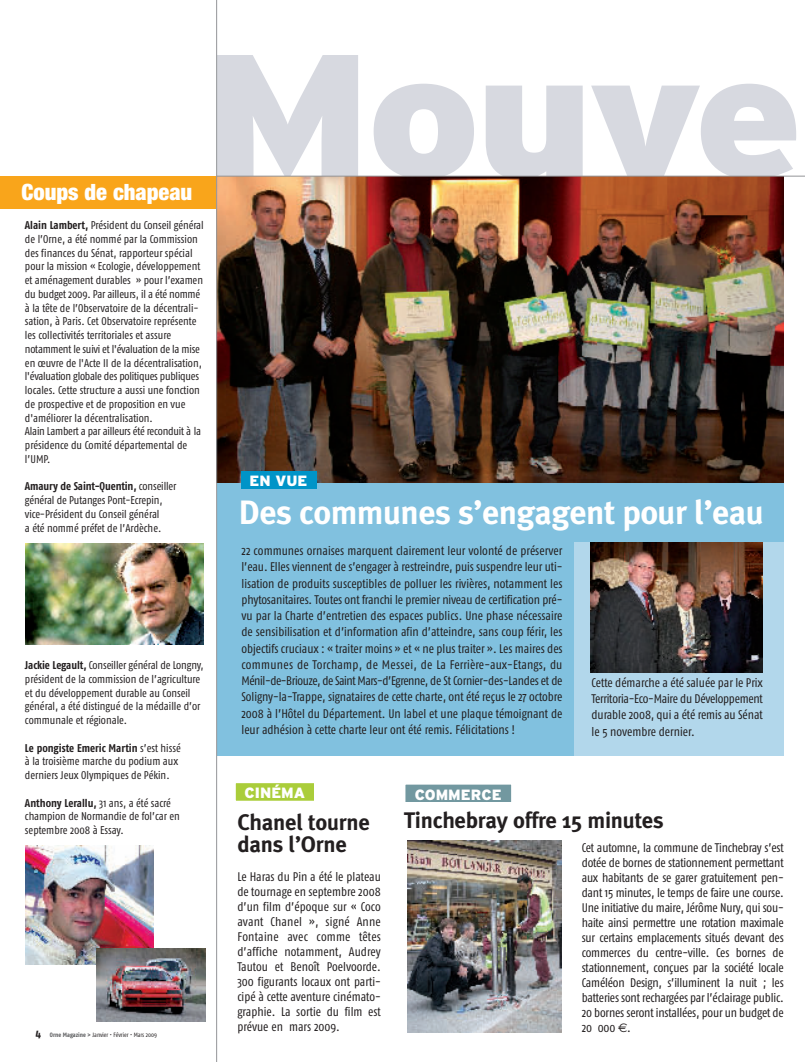
<style>
.page{position:relative;width:805px;height:1062px;background:#fff}
.page>*{position:absolute;margin:0;border:0;box-sizing:border-box;transform-origin:0 0}
.t1{font:900 174.75px "Interstate";letter-spacing:-.03em;color:#d7d9e0;scale:1.15 1}
.t2{font:700 33.75px "Meta Plus";letter-spacing:-.015em;color:#fff}
.t3{font:700 22.5px/22.5px "Meta Plus";letter-spacing:-.01em;color:#231f20}
.t4{font:900 condensed 22.5px "Helvetica Neue";color:#fff}
.t5{font:900 14.88px "Interstate";color:#fff}
.t6{font:12.5px/15px "Fago Co";letter-spacing:-.005em;color:#231f20;text-align:justify}
.t7{font:11.25px/13.8px "Fago Co";color:#231f20}
.t8{font:6.25px "Fago Co";color:#231f20}
.s1{font-weight:700}
.s2{font-weight:700;font-size:11.25px}
.s3{font-weight:700;color:#57585a}
.s4{font-family:"Euro Sans"}
</style>
<div class="page">
<img style="left:0;top:0;width:804px;height:1062px">
<h3 class="t4" style="left:22px;top:184px;width:172px">Coups de chapeau</h3>
<p class="t7" style="left:25px;top:219px;width:180px"><span class="s1">Alain Lambert,</span> Président du Conseil général de l’Orne, a été nommé par la Commission des finances du Sénat, rapporteur spécial pour la mission « Ecologie, développement et aménagement durables » pour l’examen du budget 2009. Par ailleurs, il a été nommé à la tête de l’Observatoire de la décentrali&shy;sation, à Paris. Cet Observatoire représente les collectivités territoriales et assure notamment le suivi et l'évaluation de la mise en œuvre de l'Acte II de la décentralisation, l'évaluation globale des politiques publiques locales. Cette structure a aussi une fonction de prospective et de proposition en vue d'améliorer la décentralisation.<br>Alain Lambert a par ailleurs été reconduit à la présidence du Comité départemental de l’UMP.</p>
<p class="t7" style="left:25px;top:480px;width:153px"><span class="s1">Amaury de Saint-Quentin,</span> conseiller général de Putanges Pont-Ecrepin, vice-Président du Conseil général<br>a été nommé préfet de l’Ardèche.</p>
<p class="t7" style="left:25px;top:659px;width:180px"><span class="s1">Jackie Legault,</span> Conseiller général de Longny, président de la commission de l’agriculture et du développement durable au Conseil général, a été distingué de la médaille d’or communale et régionale.</p>
<p class="t7" style="left:25px;top:742px;width:157px"><span class="s1">Le pongiste Emeric Martin</span> s’est hissé à la troisième marche du podium aux derniers Jeux Olympiques de Pékin.</p>
<p class="t7" style="left:25px;top:797px;width:156px"><span class="s1">Anthony Lerallu,</span> 31 ans, a été sacré champion de Normandie de fol’car en septembre 2008 à Essay.</p>
<p class="t8" style="left:36px;top:1033px;width:123px"><span class="s2">4</span> <span class="s3">Orne Magazine &gt;</span> Janvier • Février • Mars 2009</p>
<h1 class="t1" style="left:202px;top:51px;width:523px">Mouve</h1>
<p class="t5" style="left:249px;top:475px;width:59px">EN VUE</p>
<h2 class="t2" style="left:238px;top:499px;width:526px">Des communes s’engagent pour l’eau</h2>
<p class="t6" style="left:241px;top:544px;width:322px;line-height:16.2px">22 communes ornaises marquent clairement leur volonté de préserver l’eau. Elles viennent de s’engager à restreindre, puis suspendre leur uti&shy;lisation de produits susceptibles de polluer les rivières, notamment les phytosanitaires. Toutes ont franchi le premier niveau de certification pré&shy;vu par la Charte d’entretien des espaces publics. Une phase nécessaire de sensibilisation et d’information afin d’atteindre, sans coup férir, les objectifs cruciaux : « traiter moins » et « ne plus traiter ». Les maires des communes de Torchamp, de Messei, de La Ferrière-aux-Etangs, du Ménil-de-Briouze, de Saint Mars-d’Egrenne, de St Cornier-des-Landes et de Soligny-la-Trappe, signataires de cette charte, ont été reçus le 27 octobre 2008 à l’Hôtel du Département. Un label et une plaque témoignant de leur adhésion à cette charte leur ont été remis. Félicitations !</p>
<p class="t5" style="left:244px;top:787px;width:62px">CINÉMA</p>
<p class="t5" style="left:415px;top:789px;width:88px">COMMERCE</p>
<p class="t6" style="left:591px;top:675px;width:173px;line-height:16.2px">Cette démarche a été saluée par le Prix Territoria-Eco-Maire du Développement durable 2008, qui a été remis au Sénat le 5 novembre dernier.</p>
<h3 class="t3" style="left:237px;top:812px;width:134px">Chanel tourne dans l’Orne</h3>
<p class="t6" style="left:237px;top:870px;width:145px">Le Haras du Pin a été le plateau de tournage en septembre 2008 d’un film d’époque sur « Coco avant Chanel », signé Anne Fontaine avec comme têtes d’affiche notamment, Audrey Tautou et Benoît Poelvoorde.<br>300 figurants locaux ont parti&shy;cipé à cette aventure cinémato&shy;graphie. La sortie du film est prévue en mars 2009.</p>
<h3 class="t3" style="left:403px;top:810px;width:261px">Tinchebray offre 15 minutes</h3>
<p class="t6" style="left:581px;top:841px;width:203px">Cet automne, la commune de Tinchebray s’est dotée de bornes de stationnement permettant aux habitants de se garer gratuitement pen&shy;dant 15 minutes, le temps de faire une course.<br>Une initiative du maire, Jérôme Nury, qui sou&shy;haite ainsi permettre une rotation maximale sur certains emplacements situés devant des commerces du centre-ville. Ces bornes de stationnement, conçues par la société locale Caméléon Design, s’illuminent la nuit ; les batteries sont rechargées par l’éclairage public.<br>20 bornes seront installées, pour un budget de 20 000 <span class="s4">€</span>.</p>
</div>
